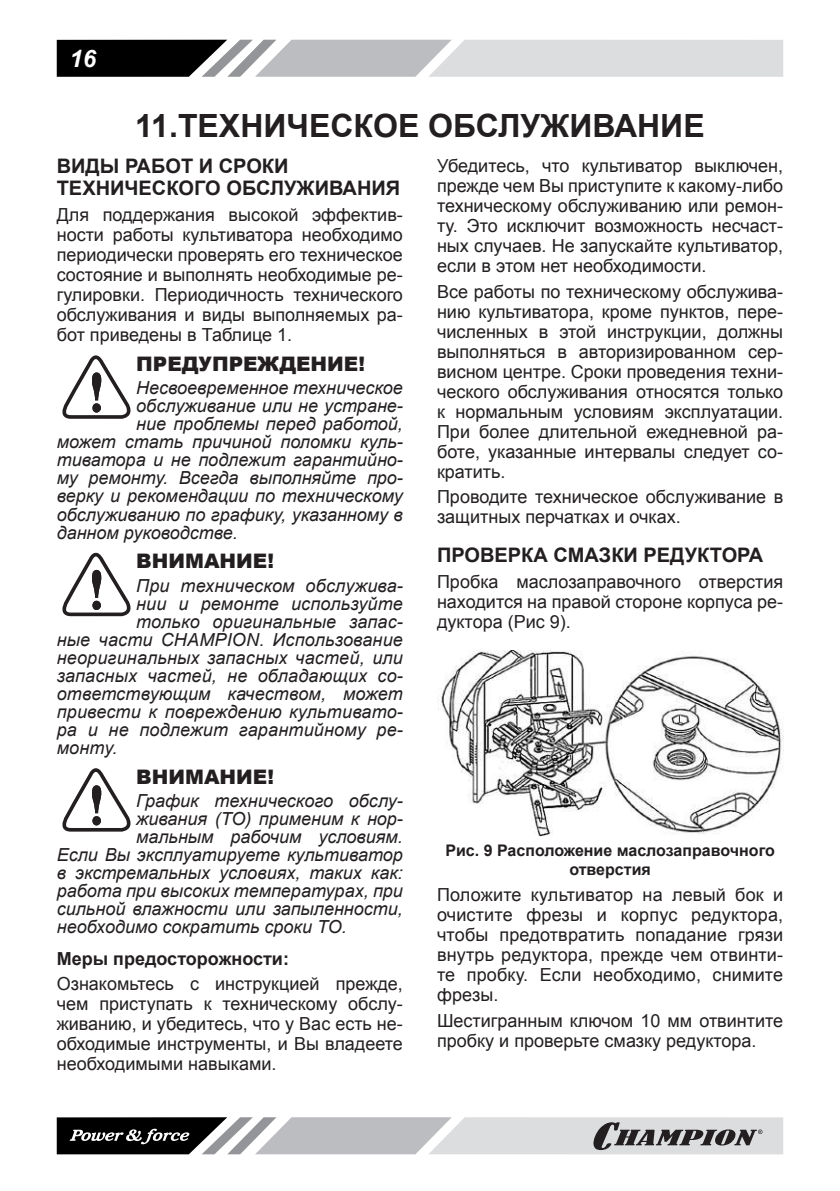
<style>
.page{position:relative;width:840px;height:1191px;background:#fff}
.page>*{position:absolute;margin:0;border:0;box-sizing:border-box;transform-origin:0 0}
.t1{font:700 32px "Arial";color:#231f20}
.t2{font:italic 700 24px "Arial";color:#fff}
.t3{font:700 20px/22px "Arial";color:#231f20}
.t4{font:900 20px "Arial";color:#231f20}
.t5{font:18px/20px "Arial";color:#231f20;text-align:justify}
.t6{font:italic 18px "Arial";color:#231f20}
.t7{font:700 18px "Arial";color:#231f20}
.t8{font:700 16px/19.2px "Arial";color:#231f20;text-align:center}
</style>
<div class="page">
<svg style="left:57px;top:40px;width:725px;height:37px;background:#a7a8a9"></svg>
<svg style="left:57px;top:1117px;width:725px;height:37px;background:#a1a1a3"></svg>
<svg style="left:62px;top:355px;width:69px;height:64px"></svg>
<svg style="left:62px;top:553px;width:69px;height:63px"></svg>
<svg style="left:62px;top:768px;width:69px;height:63px"></svg>
<img style="left:437px;top:650px;width:345px;height:186px">
<h2 class="t2" style="left:70px;top:42px;width:28px">16</h2>
<h1 class="t1" style="left:135px;top:104px;width:570px">11.ТЕХНИЧЕСКОЕ ОБСЛУЖИВАНИЕ</h1>
<p class="t3" style="left:57px;top:156px;width:345px">ВИДЫ РАБОТ И СРОКИ<br>ТЕХНИЧЕСКОГО ОБСЛУЖИВАНИЯ</p>
<p class="t5" style="left:57px;top:205px;width:347px">Для поддержания высокой эффектив&shy;ности работы культиватора необходимо периодически проверять его техническое состояние и выполнять необходимые ре&shy;гулировки. Периодичность технического обслуживания и виды выполняемых ра&shy;бот приведены в Таблице 1.</p>
<p class="t4" style="left:136px;top:349px;width:230px">ПРЕДУПРЕЖДЕНИЕ!</p>
<p class="t6" style="left:136px;top:376px;width:268px">Несвоевременное техническое</p>
<p class="t6" style="left:136px;top:394px;width:268px">обслуживание или не устране-</p>
<p class="t6" style="left:136px;top:412px;width:268px">ние проблемы перед работой,</p>
<p class="t6" style="left:57px;top:430px;width:347px">может стать причиной поломки куль-</p>
<p class="t6" style="left:57px;top:448px;width:347px">тиватора и не подлежит гарантийно-</p>
<p class="t6" style="left:57px;top:466px;width:347px">му ремонту. Всегда выполняйте про-</p>
<p class="t6" style="left:57px;top:484px;width:347px">верку и рекомендации по техническому</p>
<p class="t6" style="left:57px;top:502px;width:347px">обслуживанию по графику, указанному в</p>
<p class="t6" style="left:57px;top:520px;width:183px">данном руководстве.</p>
<p class="t4" style="left:136px;top:546px;width:139px">ВНИМАНИЕ!</p>
<p class="t6" style="left:136px;top:574px;width:268px">При техническом обслужива-</p>
<p class="t6" style="left:136px;top:592px;width:268px">нии и ремонте используйте</p>
<p class="t6" style="left:136px;top:610px;width:268px">только оригинальные запас-</p>
<p class="t6" style="left:57px;top:628px;width:347px">ные части CHAMPION. Использование</p>
<p class="t6" style="left:57px;top:646px;width:347px">неоригинальных запасных частей, или</p>
<p class="t6" style="left:57px;top:664px;width:347px">запасных частей, не обладающих со-</p>
<p class="t6" style="left:57px;top:682px;width:347px">ответствующим качеством, может</p>
<p class="t6" style="left:57px;top:700px;width:347px">привести к повреждению культивато-</p>
<p class="t6" style="left:57px;top:718px;width:347px">ра и не подлежит гарантийному ре-</p>
<p class="t6" style="left:57px;top:736px;width:62px">монту.</p>
<p class="t4" style="left:136px;top:762px;width:139px">ВНИМАНИЕ!</p>
<p class="t6" style="left:136px;top:789px;width:268px">График технического обслу-</p>
<p class="t6" style="left:136px;top:807px;width:268px">живания (ТО) применим к нор-</p>
<p class="t6" style="left:136px;top:825px;width:268px">мальным рабочим условиям.</p>
<p class="t6" style="left:57px;top:843px;width:347px">Если Вы эксплуатируете культиватор</p>
<p class="t6" style="left:57px;top:861px;width:347px">в экстремальных условиях, таких как:</p>
<p class="t6" style="left:57px;top:879px;width:347px">работа при высоких температурах, при</p>
<p class="t6" style="left:57px;top:897px;width:347px">сильной влажности или запыленности,</p>
<p class="t6" style="left:57px;top:915px;width:291px">необходимо сократить сроки ТО.</p>
<p class="t7" style="left:57px;top:946px;width:234px">Меры предосторожности:</p>
<p class="t5" style="left:57px;top:974px;width:347px">Ознакомьтесь с инструкцией прежде, чем приступать к техническому обслу&shy;живанию, и убедитесь, что у Вас есть не&shy;обходимые инструменты, и Вы владеете необходимыми навыками.</p>
<p class="t5" style="left:437px;top:156px;width:347px">Убедитесь, что культиватор выключен, прежде чем Вы приступите к какому-либо техническому обслуживанию или ремон&shy;ту. Это исключит возможность несчаст&shy;ных случаев. Не запускайте культиватор, если в этом нет необходимости.</p>
<p class="t5" style="left:437px;top:281px;width:347px">Все работы по техническому обслужива&shy;нию культиватора, кроме пунктов, пере&shy;численных в этой инструкции, должны выполняться в авторизированном сер&shy;висном центре. Сроки проведения техни&shy;ческого обслуживания относятся только к нормальным условиям эксплуатации.<br>При более длительной ежедневной ра&shy;боте, указанные интервалы следует со&shy;кратить.</p>
<p class="t5" style="left:437px;top:487px;width:347px">Проводите техническое обслуживание в защитных перчатках и очках.</p>
<p class="t3" style="left:437px;top:545px;width:327px">ПРОВЕРКА СМАЗКИ РЕДУКТОРА</p>
<p class="t5" style="left:437px;top:572px;width:347px">Пробка маслозаправочного отверстия находится на правой стороне корпуса ре&shy;дуктора (Рис 9).</p>
<p class="t8" style="left:445px;top:841px;width:331px">Рис. 9 Расположение маслозаправочного отверстия</p>
<p class="t5" style="left:437px;top:884px;width:347px">Положите культиватор на левый бок и очистите фрезы и корпус редуктора, чтобы предотвратить попадание грязи внутрь редуктора, прежде чем отвинти&shy;те пробку. Если необходимо, снимите фрезы.</p>
<p class="t5" style="left:437px;top:1010px;width:347px">Шестигранным ключом 10 мм отвинтите пробку и проверьте смазку редуктора.</p>
</div>
